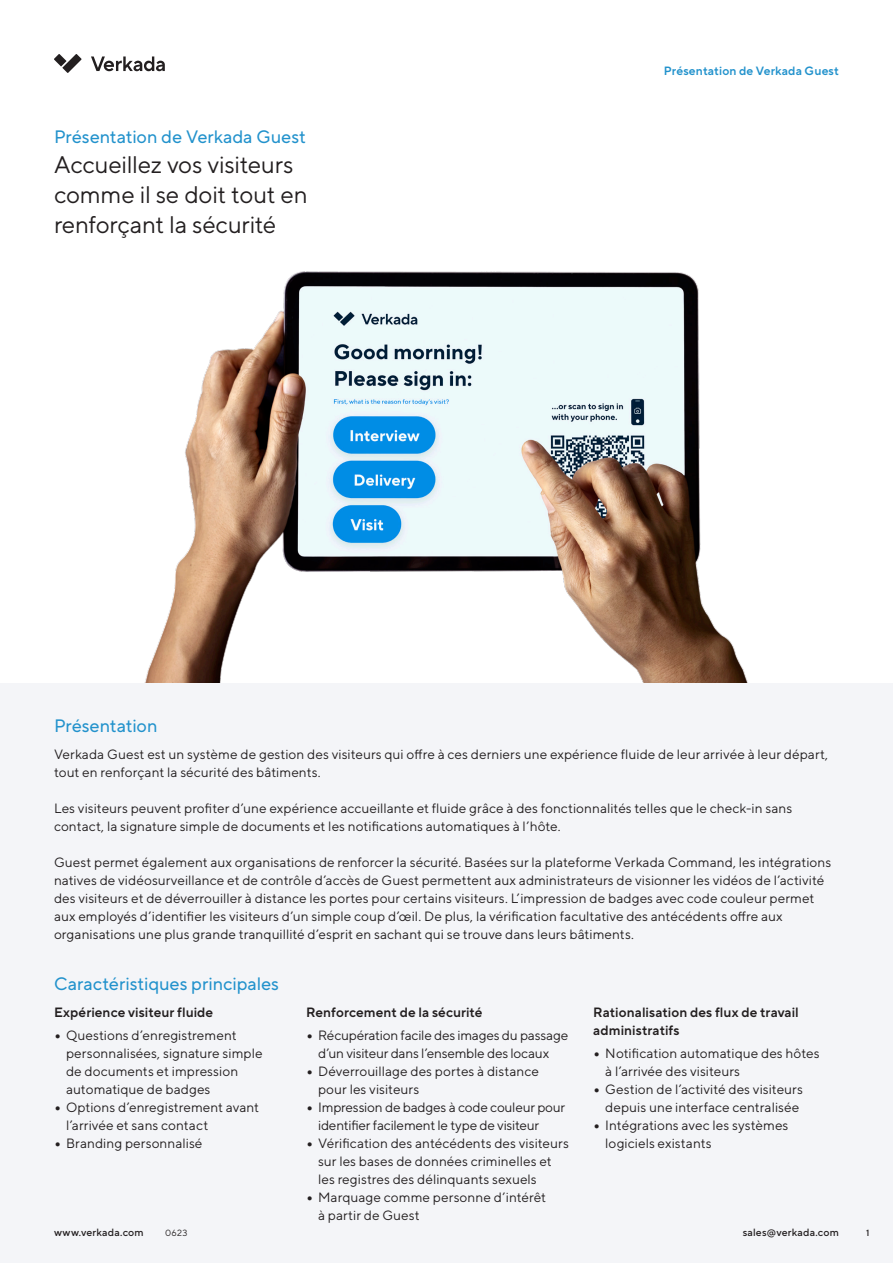
<style>
.page{position:relative;width:893px;height:1263px;background:#fff}
.page>*{position:absolute;margin:0;border:0;box-sizing:border-box;transform-origin:0 0}
.Level_1-Headlines-Ti{font:24px/30px "TT Norms Pro";letter-spacing:-.01em;color:#231f20}
.Level_2-Subtitles-Se{font:18px "TT Norms Pro";letter-spacing:-.005em;color:#2292cc}
.Level_4-_Body_Paragr{font:13.5px/18px "TT Norms Pro";letter-spacing:.005em;color:#231f20}
.Bullet_Title_Bold{font:600 13.5px/18px "TT Norms Pro";letter-spacing:.005em;color:#231f20}
.t1{font:600 12px "TT Norms Pro";letter-spacing:.01em;color:#2292cc}
.t2{font:500 10.5px "TT Norms Pro";letter-spacing:.02em;color:#231f20}
.t3{font:9px "TT Norms Pro";color:#231f20}
.t4{font:500 9px "TT Norms Pro";color:#231f20}
.s1{font-weight:900}
</style>
<div class="page">
<svg style="left:54px;top:54px;width:28px;height:19px"></svg>
<svg style="left:91px;top:56px;width:74px;height:15px"></svg>
<img style="left:145px;top:271px;width:603px;height:412px">
<div style="left:0;top:683px;width:893px;height:580px;background:#f4f5f8"></div>
<p class="Level_2-Subtitles-Se" style="left:54px;top:123px;width:254px">Présentation de Verkada Guest</p>
<p class="Level_1-Headlines-Ti" style="left:54px;top:147px;width:255px">Accueillez vos visiteurs comme il se doit tout en renforçant la sécurité</p>
<p class="t1" style="left:664px;top:62px;width:177px">Présentation de Verkada Guest</p>
<p class="Level_2-Subtitles-Se" style="left:54px;top:713px;width:105px">Présentation</p>
<p class="Level_4-_Body_Paragr" style="left:54px;top:744px;width:776px">Verkada Guest est un système de gestion des visiteurs qui offre à ces derniers une expérience fluide de leur arrivée à leur départ, tout en renforçant la sécurité des bâtiments.</p>
<p class="Level_4-_Body_Paragr" style="left:54px;top:798px;width:740px">Les visiteurs peuvent profiter d’une expérience accueillante et fluide grâce à des fonctionnalités telles que le check-in sans contact, la signature simple de documents et les notifications automatiques à l’hôte.</p>
<p class="Level_4-_Body_Paragr" style="left:54px;top:852px;width:779px">Guest permet également aux organisations de renforcer la sécurité. Basées sur la plateforme Verkada Command, les intégrations natives de vidéosurveillance et de contrôle d’accès de Guest permettent aux administrateurs de visionner les vidéos de l’activité des visiteurs et de déverrouiller à distance les portes pour certains visiteurs. L’impression de badges avec code couleur permet aux employés d’identifier les visiteurs d’un simple coup d’œil. De plus, la vérification facultative des antécédents offre aux organisations une plus grande tranquillité d’esprit en sachant qui se trouve dans leurs bâtiments.</p>
<p class="Level_2-Subtitles-Se" style="left:54px;top:971px;width:227px">Caractéristiques principales</p>
<p class="Bullet_Title_Bold" style="left:54px;top:1002px;width:161px">Expérience visiteur fluide</p>
<p class="Level_4-_Body_Paragr" style="left:66px;top:1025px;width:198px;text-indent:-12px"><span class="s1">•</span> Questions d’enregistrement personnalisées, signature simple de documents et impression automatique de badges</p>
<p class="Level_4-_Body_Paragr" style="left:66px;top:1097px;width:195px;text-indent:-12px"><span class="s1">•</span> Options d’enregistrement avant l’arrivée et sans contact</p>
<p class="Level_4-_Body_Paragr" style="left:54px;top:1133px;width:150px"><span class="s1">•</span> Branding personnalisé</p>
<p class="Bullet_Title_Bold" style="left:306px;top:1002px;width:178px">Renforcement de la sécurité</p>
<p class="Level_4-_Body_Paragr" style="left:306px;top:1025px;width:264px;text-align:center"><span class="s1">•</span> Récupération facile des images du passage d’un visiteur dans l’ensemble des locaux</p>
<p class="Level_4-_Body_Paragr" style="left:318px;top:1061px;width:222px;text-indent:-12px"><span class="s1">•</span> Déverrouillage des portes à distance pour les visiteurs</p>
<p class="Level_4-_Body_Paragr" style="left:318px;top:1097px;width:249px;text-indent:-12px"><span class="s1">•</span> Impression de badges à code couleur pour identifier facilement le type de visiteur</p>
<p class="Level_4-_Body_Paragr" style="left:318px;top:1133px;width:252px;text-indent:-12px"><span class="s1">•</span> Vérification des antécédents des visiteurs sur les bases de données criminelles et les registres des délinquants sexuels</p>
<p class="Level_4-_Body_Paragr" style="left:318px;top:1187px;width:229px;text-indent:-12px"><span class="s1">•</span> Marquage comme personne d’intérêt à partir de Guest</p>
<p class="Bullet_Title_Bold" style="left:593px;top:1002px;width:207px">Rationalisation des flux de travail administratifs</p>
<p class="Level_4-_Body_Paragr" style="left:605px;top:1043px;width:216px;text-indent:-12px"><span class="s1">•</span> Notification automatique des hôtes à l’arrivée des visiteurs</p>
<p class="Level_4-_Body_Paragr" style="left:593px;top:1079px;width:211px;text-align:right"><span class="s1">•</span> Gestion de l’activité des visiteurs depuis une interface centralisée</p>
<p class="Level_4-_Body_Paragr" style="left:605px;top:1115px;width:185px;text-indent:-12px"><span class="s1">•</span> Intégrations avec les systèmes logiciels existants</p>
<p class="t4" style="left:868px;top:1224px;width:5px">1</p>
<p class="t2" style="left:54px;top:1224px;width:91px">www.verkada.com</p>
<p class="t3" style="left:165px;top:1226px;width:24px">0623</p>
<p class="t2" style="left:743px;top:1224px;width:98px">sales@verkada.com</p>
<p class="t4" style="left:866px;top:1226px;width:5px">1</p>
</div>
